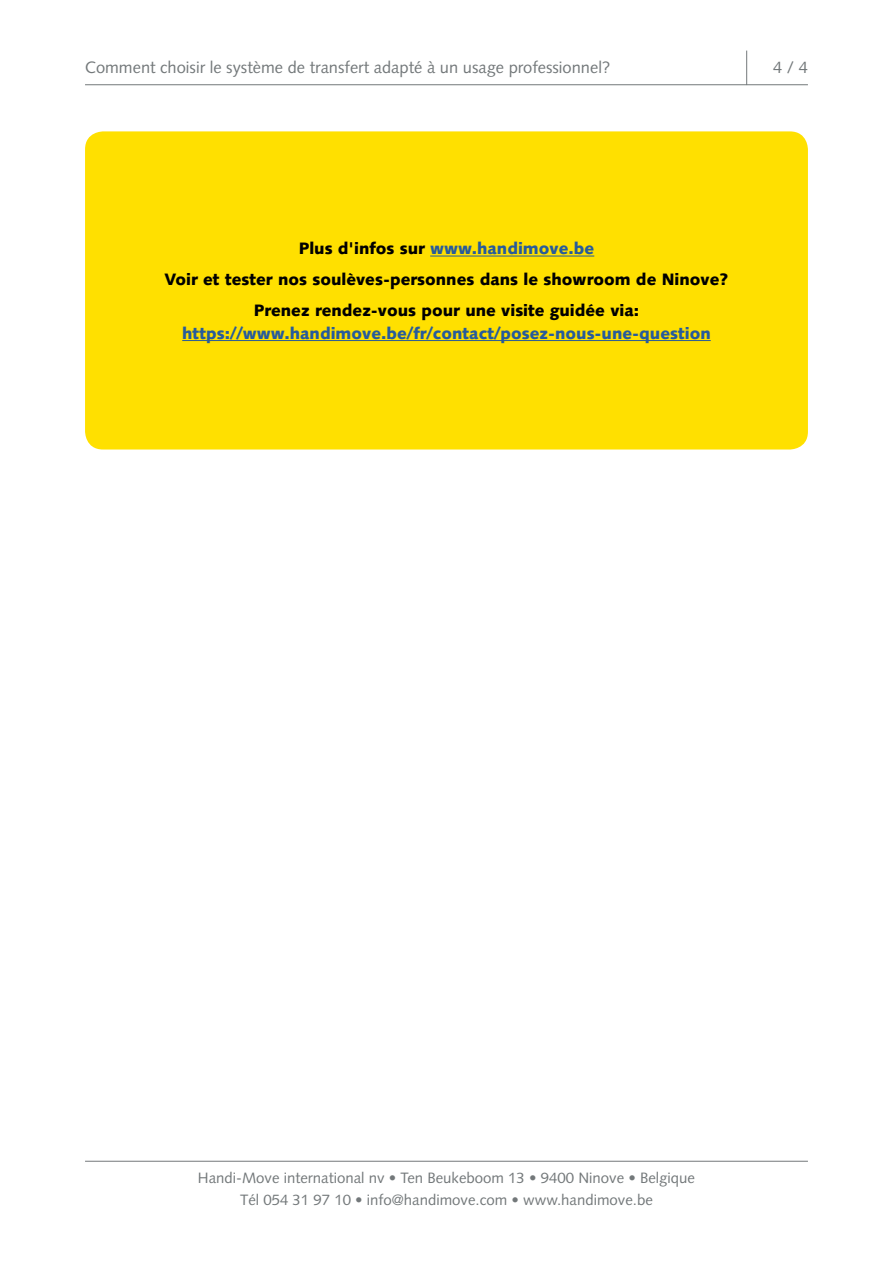
<style>
.page{position:relative;width:893px;height:1263px;background:#fff}
.page>*{position:absolute;margin:0;border:0;box-sizing:border-box;transform-origin:0 0}
.t1{font:900 16.5px/31px "Syntax";color:#000;text-align:center}
.t2{font:16.5px "Syntax";color:#73787a}
.t3{font:900 16.5px "Syntax";color:#275b9b}
.t4{font:15px/22.5px "Syntax";color:#73787a;text-align:center}
.s1{color:#275b9b}
</style>
<div class="page">
<hr style="left:85px;top:84px;width:723px;height:1px;background:#73787a">
<hr style="left:85px;top:1161px;width:723px;height:1px;background:#73787a">
<hr style="left:746px;top:51px;width:1px;height:34px;background:#73787a">
<div style="left:85px;top:131px;width:723px;height:318px;background:#ffe000;border-radius:18px"></div>
<hr style="left:430px;top:256px;width:164px;height:1px;background:#275b9b">
<hr style="left:182px;top:340px;width:529px;height:1px;background:#275b9b">
<p class="t2" style="left:85px;top:57px;width:527px">Comment choisir le système de transfert adapté à un usage professionnel?</p>
<p class="t2" style="left:773px;top:57px;width:36px">4 / 4</p>
<p class="t1" style="left:165px;top:233px;width:565px">Plus d'infos sur <span class="s1">www.handimove.be<br></span>Voir et tester nos soulèves-personnes dans le showroom de Ninove?<br>Prenez rendez-vous pour une visite guidée via:</p>
<p class="t3" style="left:182px;top:323px;width:530px">https://www.handimove.be/fr/contact/posez-nous-une-question</p>
<p class="t4" style="left:198px;top:1166px;width:499px">Handi-Move international nv • Ten Beukeboom 13 • 9400 Ninove • Belgique<br>Tél 054 31 97 10 • info@handimove.com • www.handimove.be</p>
</div>
